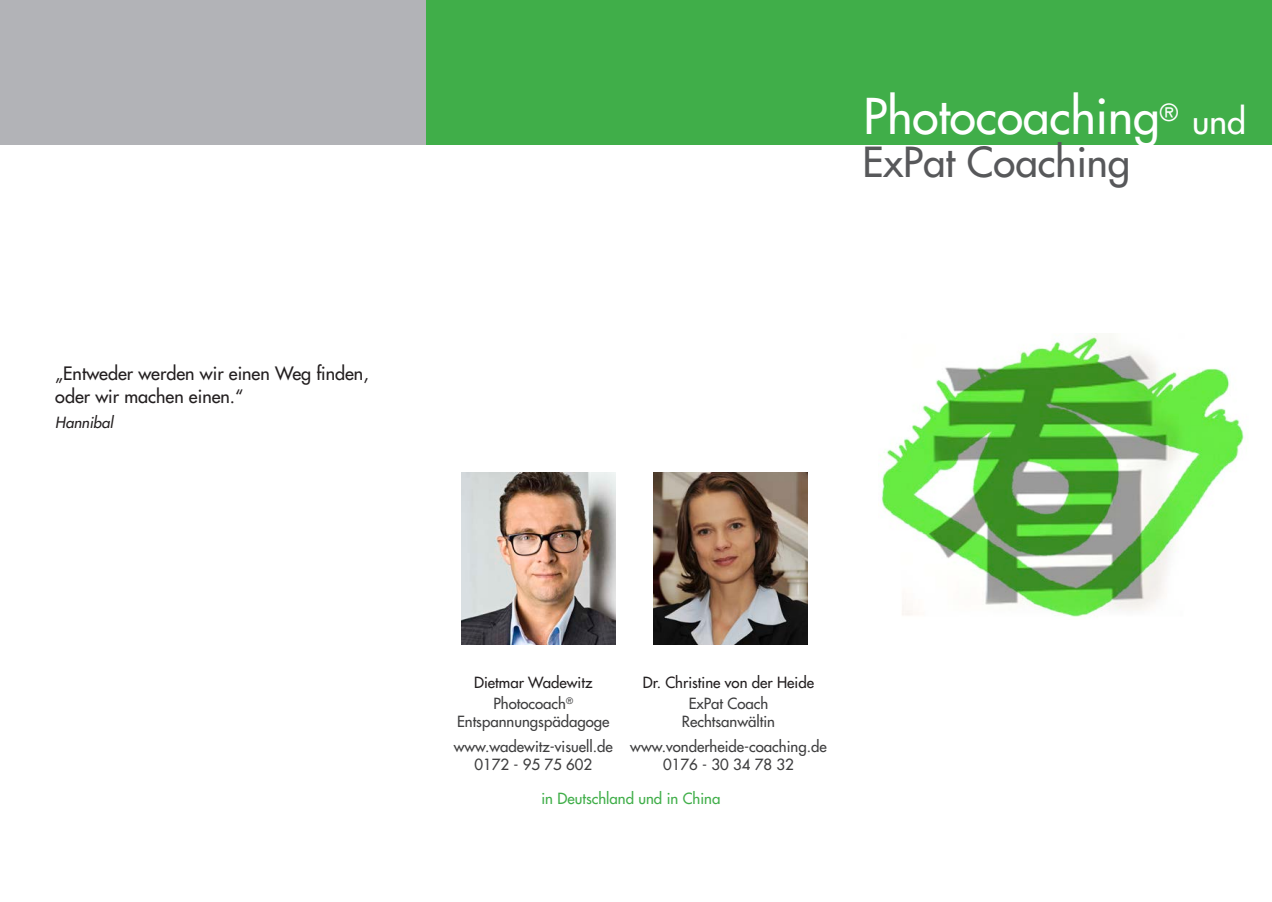
<style>
.page{position:relative;width:1272px;height:902px;background:#fff}
.page>*{position:absolute;margin:0;border:0;box-sizing:border-box;transform-origin:0 0}
.t1{font:48px "Futura";color:#fff}
.t2{font:40.35px "Futura";color:#57585a}
.t3{font:18px/22.5px "Futura";color:#231f20}
.t4{font:15px/18px "Futura";color:#3e3e3f;text-align:center}
.t5{font:15px/21px "Futura";color:#231f20;text-align:center}
.t6{font:15px "Futura";color:#40ae49}
.t7{font:italic 15px "Futura";color:#231f20}
.s1{font-size:33.9px}
.s2{color:#3e3e3f}
</style>
<div class="page">
<div style="left:0;top:0;width:1271px;height:144px;background:#40ae49"></div>
<img style="left:461px;top:472px;width:154px;height:172px">
<div style="left:0;top:0;width:425px;height:144px;background:#b2b3b7"></div>
<img style="left:653px;top:472px;width:154px;height:172px">
<img style="left:881px;top:333px;width:363px;height:284px">
<p class="t3" style="left:55px;top:362px;width:315px">„Entweder werden wir einen Weg finden, oder wir machen einen.“</p>
<p class="t7" style="left:55px;top:413px;width:59px">Hannibal</p>
<h1 class="t1" style="left:863px;top:86px;width:384px">Photocoaching<sup>®</sup> <span class="s1">und</span></h1>
<h2 class="t2" style="left:862px;top:137px;width:269px">ExPat Coaching</h2>
<p class="t5" style="left:474px;top:671px;width:120px">Dietmar Wadewitz<br><span class="s2">Photocoach</span><sup>®</sup></p>
<p class="t4" style="left:454px;top:708px;width:160px;line-height:25.5px;text-align:left">Entspannungspädagoge www.wadewitz-visuell.de</p>
<p class="t4" style="left:474px;top:755px;width:119px">0172 - 95 75 602</p>
<p class="t5" style="left:643px;top:671px;width:173px">Dr. Christine von der Heide</p>
<p class="t4" style="left:682px;top:694px;width:95px">ExPat Coach<br>Rechtsanwältin</p>
<p class="t4" style="left:630px;top:737px;width:198px">www.vonderheide-coaching.de<br>0176 - 30 34 78 32</p>
<p class="t6" style="left:541px;top:789px;width:180px">in Deutschland und in China</p>
</div>
